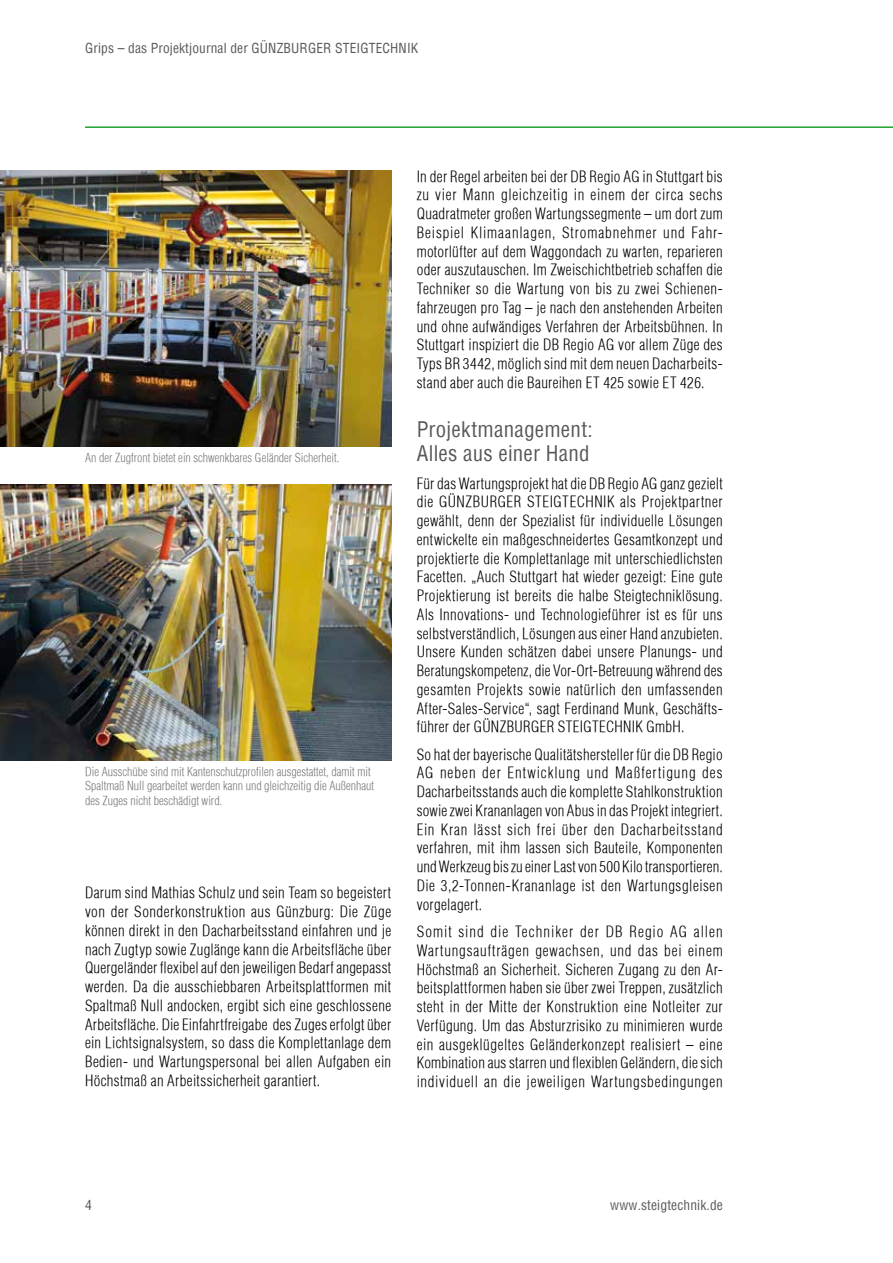
<style>
.page{position:relative;width:893px;height:1263px;background:#fff}
.page>*{position:absolute;margin:0;border:0;box-sizing:border-box;transform-origin:0 0}
.t1{font:condensed 21px/24px "Helvetica";letter-spacing:.015em;color:#58585a}
.t2{font:300 condensed 15px/18.8px "Helvetica";letter-spacing:.025em;color:#000;text-align:justify}
.t3{font:condensed 13.5px "Helvetica";letter-spacing:.01em;color:#58585a}
.t4{font:300 condensed 12px/14.2px "Helvetica";color:#58585a}
</style>
<div class="page">
<img style="left:0;top:170px;width:391px;height:276px">
<img style="left:0;top:484px;width:391px;height:277px">
<hr style="left:85px;top:126px;width:808px;height:2px;background:#1fa12e">
<p class="t3" style="left:85px;top:39px;width:335px">Grips – das Projektjournal der GÜNZBURGER STEIGTECHNIK</p>
<p class="t4" style="left:85px;top:450px;width:256px">An der Zugfront bietet ein schwenkbares Geländer Sicherheit.</p>
<p class="t4" style="left:85px;top:765px;width:291px">Die Ausschübe sind mit Kantenschutzprofilen ausgestattet, damit mit<br>Spaltmaß Null gearbeitet werden kann und gleichzeitig die Außenhaut des Zuges nicht beschädigt wird.</p>
<p class="t2" style="left:85px;top:883px;width:308px">Darum sind Mathias Schulz und sein Team so begeistert von der Sonderkonstruktion aus Günzburg: Die Züge können direkt in den Dacharbeitsstand einfahren und je nach Zugtyp sowie Zuglänge kann die Arbeitsfläche über Quergeländer flexibel auf den jeweiligen Bedarf angepasst werden. Da die ausschiebbaren Arbeitsplattformen mit Spaltmaß Null andocken, ergibt sich eine geschlossene Arbeitsfläche. Die Einfahrtfreigabe des Zuges erfolgt über ein Lichtsignalsystem, so dass die Komplettanlage dem Bedien- und Wartungspersonal bei allen Aufgaben ein Höchstmaß an Arbeitssicherheit garantiert.</p>
<p class="t2" style="left:417px;top:167px;width:308px">In der Regel arbeiten bei der DB Regio AG in Stuttgart bis zu vier Mann gleichzeitig in einem der circa sechs Quadratmeter großen Wartungssegmente – um dort zum Beispiel Klimaanlagen, Stromabnehmer und Fahr&shy;motorlüfter auf dem Waggondach zu warten, reparieren oder auszutauschen. Im Zweischichtbetrieb schaffen die Techniker so die Wartung von bis zu zwei Schienen&shy;fahrzeugen pro Tag – je nach den anstehenden Arbeiten und ohne aufwändiges Verfahren der Arbeitsbühnen. In Stuttgart inspiziert die DB Regio AG vor allem Züge des Typs BR 3442, möglich sind mit dem neuen Dacharbeits&shy;stand aber auch die Baureihen ET 425 sowie ET 426.</p>
<h1 class="t1" style="left:417px;top:417px;width:178px">Projektmanagement:<br>Alles aus einer Hand</h1>
<p class="t2" style="left:417px;top:474px;width:308px">Für das Wartungsprojekt hat die DB Regio AG ganz gezielt die GÜNZBURGER STEIGTECHNIK als Projektpartner gewählt, denn der Spezialist für individuelle Lösungen entwickelte ein maßgeschneidertes Gesamtkonzept und projektierte die Komplettanlage mit unterschiedlichsten Facetten. „Auch Stuttgart hat wieder gezeigt: Eine gute Projektierung ist bereits die halbe Steigtechniklösung.<br>Als Innovations- und Technologieführer ist es für uns selbstverständlich, Lösungen aus einer Hand anzubieten.<br>Unsere Kunden schätzen dabei unsere Planungs- und Beratungskompetenz, die Vor-Ort-Betreuung während des gesamten Projekts sowie natürlich den umfassenden After-Sales-Service“, sagt Ferdinand Munk, Geschäfts&shy;führer der GÜNZBURGER STEIGTECHNIK GmbH.</p>
<p class="t2" style="left:417px;top:745px;width:308px">So hat der bayerische Qualitätshersteller für die DB Regio AG neben der Entwicklung und Maßfertigung des Dacharbeitsstands auch die komplette Stahlkonstruktion sowie zwei Krananlagen von Abus in das Projekt integriert.<br>Ein Kran lässt sich frei über den Dacharbeitsstand verfahren, mit ihm lassen sich Bauteile, Komponenten und Werkzeug bis zu einer Last von 500 Kilo transportieren.<br>Die 3,2-Tonnen-Krananlage ist den Wartungsgleisen vorgelagert.</p>
<p class="t2" style="left:417px;top:922px;width:308px">Somit sind die Techniker der DB Regio AG allen Wartungsaufträgen gewachsen, und das bei einem Höchstmaß an Sicherheit. Sicheren Zugang zu den Ar&shy;beitsplattformen haben sie über zwei Treppen, zusätzlich steht in der Mitte der Konstruktion eine Notleiter zur Verfügung. Um das Absturzrisiko zu minimieren wurde ein ausgeklügeltes Geländerkonzept realisiert – eine Kombination aus starren und flexiblen Geländern, die sich individuell an die jeweiligen Wartungsbedingungen</p>
<p class="t3" style="left:85px;top:1197px;width:8px">4</p>
<p class="t3" style="left:610px;top:1196px;width:114px">www.steigtechnik.de</p>
</div>
